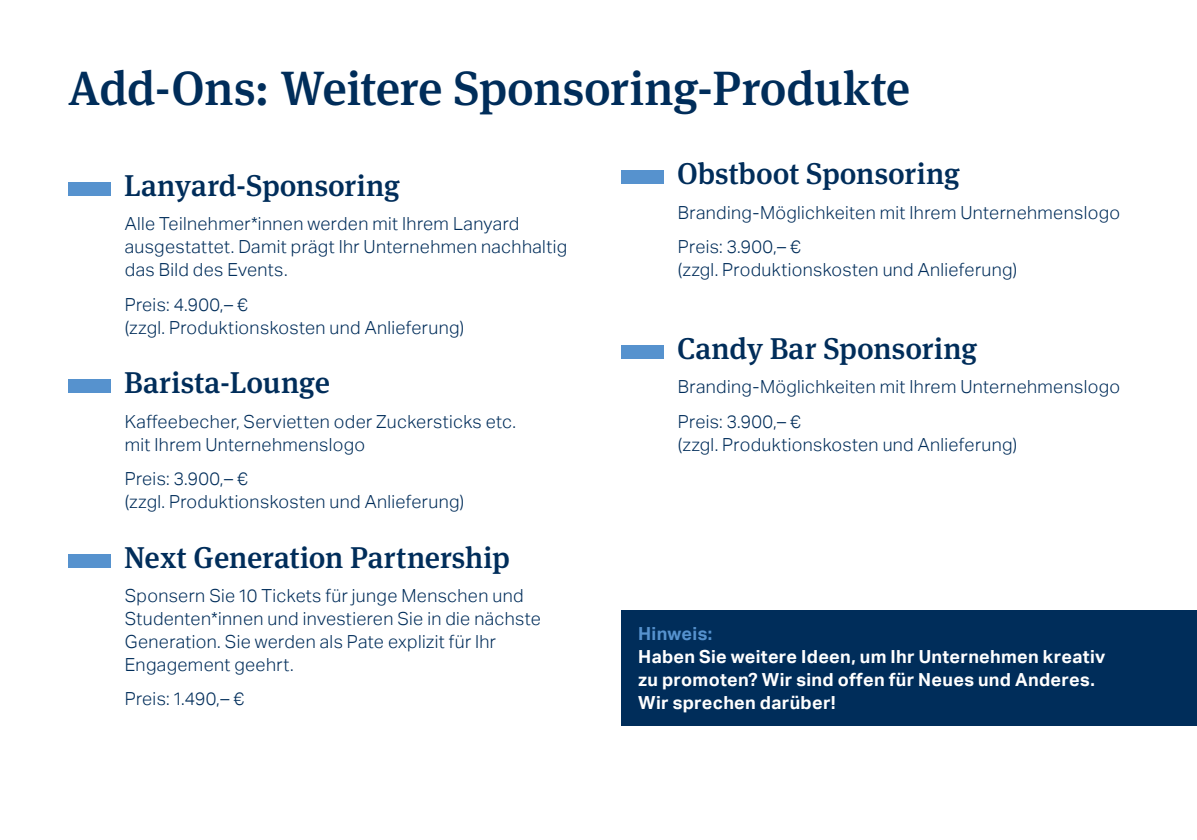
<style>
.page{position:relative;width:1197px;height:840px;background:#fff}
.page>*{position:absolute;margin:0;border:0;box-sizing:border-box;transform-origin:0 0}
.t1{font:500 48px "Meta Serif OT";letter-spacing:-.005em;color:#002d5a}
.t2{font:500 30px "Meta Serif OT";color:#002d5a}
.t3{font:300 18px/23px "Aktiv Grotesk";letter-spacing:.02em;color:#002d5a}
.t4{font:700 18px/23px "Aktiv Grotesk";letter-spacing:.015em;color:#fff}
.t5{font:700 18px "Aktiv Grotesk";letter-spacing:.015em;color:#5692ce}
</style>
<div class="page">
<div style="left:621px;top:610px;width:575px;height:116px;background:#002d5a"></div>
<div style="left:68px;top:182px;width:42px;height:14px;background:#5692ce"></div>
<div style="left:68px;top:379px;width:42px;height:14px;background:#5692ce"></div>
<div style="left:68px;top:553px;width:42px;height:14px;background:#5692ce"></div>
<div style="left:621px;top:170px;width:42px;height:14px;background:#5692ce"></div>
<div style="left:621px;top:344px;width:42px;height:14px;background:#5692ce"></div>
<h1 class="t1" style="left:68px;top:58px;width:843px">Add-Ons: Weitere Sponsoring-Produkte</h1>
<h2 class="t2" style="left:124px;top:166px;width:277px">Lanyard-Sponsoring</h2>
<p class="t3" style="left:125px;top:212px;width:444px">Alle Teilnehmer*innen werden mit Ihrem Lanyard ausgestattet. Damit prägt Ihr Unternehmen nachhaltig das Bild des Events.</p>
<p class="t3" style="left:125px;top:293px;width:341px">Preis: 4.900,– €<br>(zzgl. Produktionskosten und Anlieferung)</p>
<h2 class="t2" style="left:124px;top:363px;width:207px">Barista-Lounge</h2>
<p class="t3" style="left:125px;top:409px;width:393px">Kaffeebecher, Servietten oder Zuckersticks etc. mit Ihrem Unternehmenslogo</p>
<p class="t3" style="left:125px;top:467px;width:341px">Preis: 3.900,– €<br>(zzgl. Produktionskosten und Anlieferung)</p>
<h2 class="t2" style="left:124px;top:538px;width:387px">Next Generation Partnership</h2>
<p class="t3" style="left:125px;top:584px;width:417px">Sponsern Sie 10 Tickets für junge Menschen und Studenten*innen und investieren Sie in die nächste Generation. Sie werden als Pate explizit für Ihr Engagement geehrt.</p>
<p class="t3" style="left:125px;top:687px;width:121px">Preis: 1.490,– €</p>
<h2 class="t2" style="left:677px;top:155px;width:284px">Obstboot Sponsoring</h2>
<p class="t3" style="left:677px;top:195px;width:443px;line-height:34.4px">Branding-Möglichkeiten mit Ihrem Unternehmenslogo<br>Preis: 3.900,– €</p>
<p class="t3" style="left:677px;top:258px;width:341px">(zzgl. Produktionskosten und Anlieferung)</p>
<h2 class="t2" style="left:677px;top:329px;width:301px">Candy Bar Sponsoring</h2>
<p class="t3" style="left:677px;top:369px;width:443px;line-height:34.4px">Branding-Möglichkeiten mit Ihrem Unternehmenslogo<br>Preis: 3.900,– €</p>
<p class="t3" style="left:677px;top:432px;width:341px">(zzgl. Produktionskosten und Anlieferung)</p>
<p class="t5" style="left:638px;top:623px;width:75px">Hinweis:</p>
<p class="t4" style="left:638px;top:645px;width:468px">Haben Sie weitere Ideen, um Ihr Unternehmen kreativ zu promoten? Wir sind offen für Neues und Anderes.<br>Wir sprechen darüber!</p>
</div>
